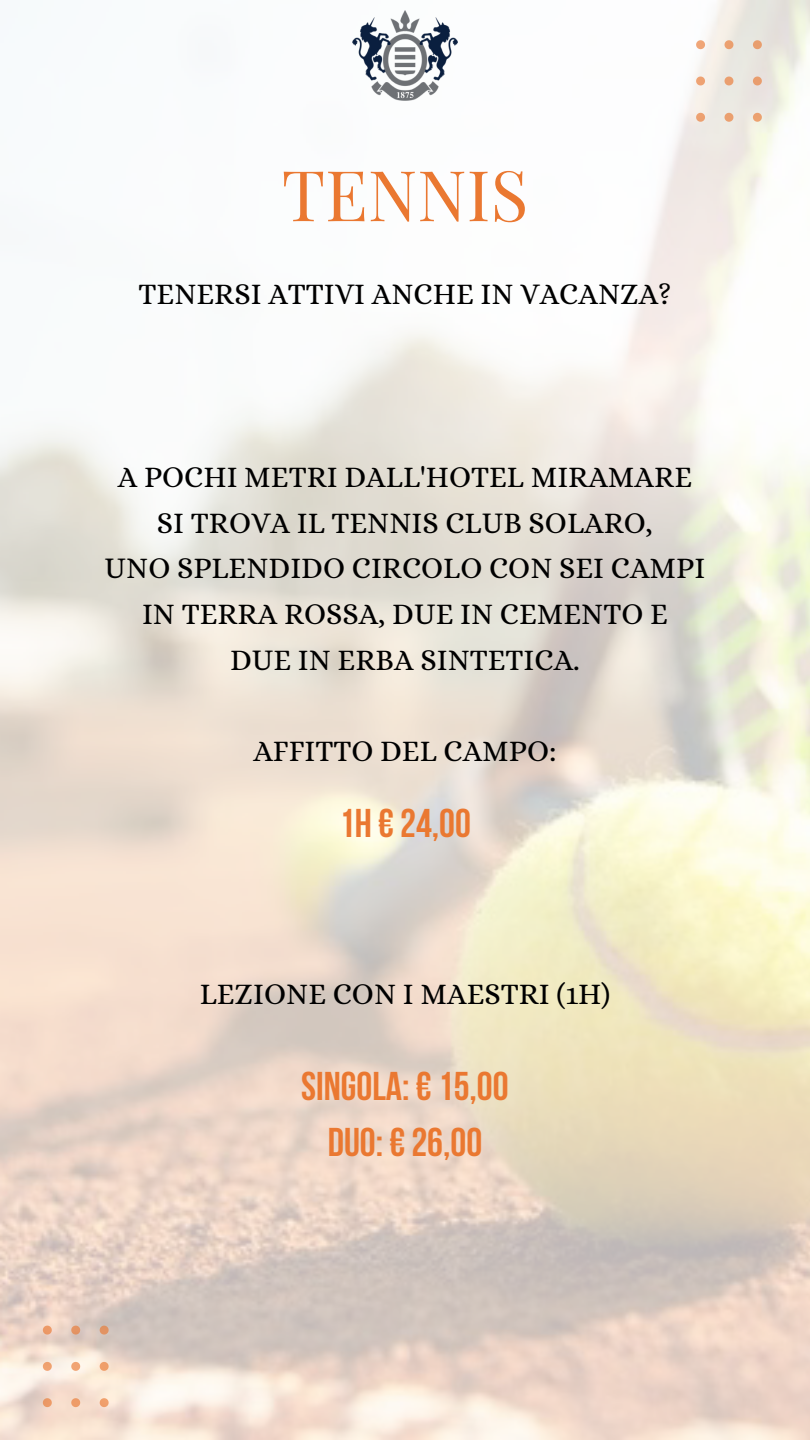
<style>
.page{position:relative;width:810px;height:1440px;background:#fff}
.page>*{position:absolute;margin:0;border:0;box-sizing:border-box;transform-origin:0 0}
.t1{font:70px "Playfair Display";color:#ea7831}
.t2{font:700 40px/55.5px "Bebas Neue";color:#ea7831;text-align:center}
.t3{font:30px "Alice";color:#000}
</style>
<div class="page">
<img style="left:0;top:0;width:810px;height:1440px">
<svg style="left:43px;top:1326px;width:9px;height:9px"></svg>
<svg style="left:43px;top:1362px;width:9px;height:9px"></svg>
<svg style="left:43px;top:1398px;width:9px;height:9px"></svg>
<svg style="left:71px;top:1326px;width:9px;height:9px"></svg>
<svg style="left:100px;top:1326px;width:9px;height:9px"></svg>
<svg style="left:71px;top:1362px;width:9px;height:9px"></svg>
<svg style="left:100px;top:1362px;width:9px;height:9px"></svg>
<svg style="left:71px;top:1398px;width:9px;height:9px"></svg>
<svg style="left:100px;top:1398px;width:9px;height:9px"></svg>
<svg style="left:696px;top:40px;width:9px;height:9px"></svg>
<svg style="left:696px;top:77px;width:9px;height:8px"></svg>
<svg style="left:696px;top:113px;width:9px;height:9px"></svg>
<svg style="left:725px;top:40px;width:8px;height:9px"></svg>
<svg style="left:753px;top:40px;width:9px;height:9px"></svg>
<svg style="left:725px;top:77px;width:8px;height:8px"></svg>
<svg style="left:753px;top:77px;width:9px;height:8px"></svg>
<svg style="left:725px;top:113px;width:8px;height:9px"></svg>
<svg style="left:753px;top:113px;width:9px;height:9px"></svg>
<img style="left:353px;top:10px;width:105px;height:90px">
<p class="t1" style="left:282px;top:146px;width:248px">TENNIS</p>
<p class="t3" style="left:139px;top:277px;width:534px">TENERSI ATTIVI ANCHE IN VACANZA?</p>
<p class="t3" style="left:118px;top:460px;width:576px">A POCHI METRI DALL'HOTEL MIRAMARE</p>
<h1 class="t3" style="left:157px;top:505px;width:498px">SI TROVA IL TENNIS CLUB SOLARO,</h1>
<p class="t3" style="left:105px;top:551px;width:602px">UNO SPLENDIDO CIRCOLO CON SEI CAMPI</p>
<p class="t3" style="left:142px;top:597px;width:527px">IN TERRA ROSSA, DUE IN CEMENTO E</p>
<p class="t3" style="left:230px;top:643px;width:351px">DUE IN ERBA SINTETICA.</p>
<p class="t3" style="left:253px;top:734px;width:305px">AFFITTO DEL CAMPO:</p>
<p class="t2" style="left:339px;top:799px;width:133px">1H €24,00</p>
<p class="t3" style="left:200px;top:977px;width:412px">LEZIONE CON I MAESTRI (1H)</p>
<p class="t2" style="left:301px;top:1063px;width:209px">SINGOLA: €15,00<br>DUO: €26,00</p>
</div>
